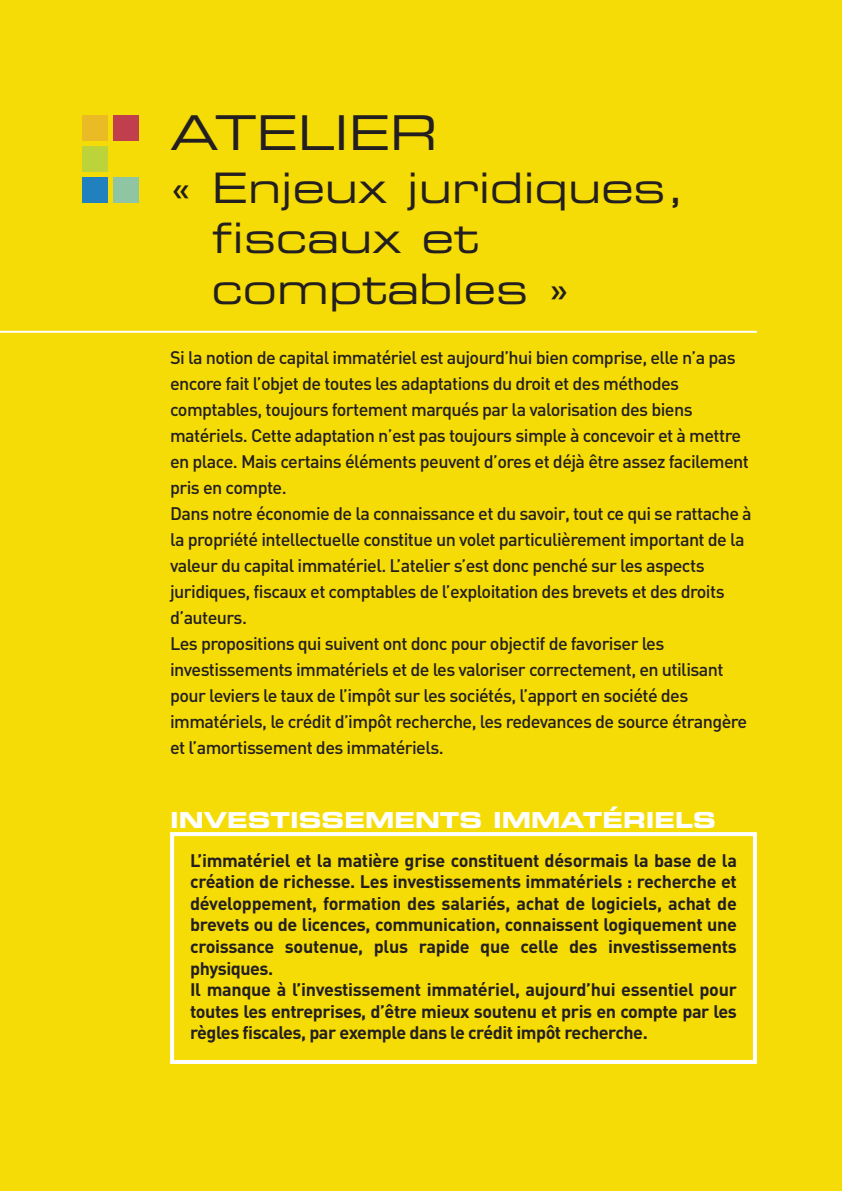
<style>
.page{position:relative;width:842px;height:1191px;background:#f6dc06}
.page>*{position:absolute;margin:0;border:0;box-sizing:border-box;transform-origin:0 0}
.t1{font:48px "Eurostile Extended Two";color:#231f20}
.t2{font:42px/50.4px "Eurostile Extended Two";color:#231f20}
.t3{font:22px "Eurostile Bold Extended Two";color:#fff}
.t4{font:500 18px/26px "DIN";letter-spacing:-.035em;color:#231f20}
.t5{font:700 18px/21.6px "DIN";letter-spacing:-.02em;color:#231f20}
</style>
<div class="page">
<div style="left:170px;top:832px;width:587px;height:232px;border:4px solid #fff"></div>
<div style="left:82px;top:177px;width:26px;height:26px;background:#2181bf"></div>
<div style="left:114px;top:177px;width:25px;height:26px;background:#8fc5a2"></div>
<div style="left:82px;top:146px;width:26px;height:26px;background:#bcd339"></div>
<div style="left:82px;top:115px;width:26px;height:26px;background:#ebbb25"></div>
<div style="left:114px;top:115px;width:25px;height:26px;background:#c13f4c"></div>
<hr style="left:0;top:331px;width:757px;height:2px;background:#fff">
<h1 class="t1" style="left:170px;top:115px;width:269px">ATELIER</h1>
<h2 class="t2" style="left:212px;top:166px;width:475px;text-indent:-42px">« Enjeux juridiques, fiscaux et comptables »</h2>
<p class="t4" style="left:170px;top:345px;width:583px">Si la notion de capital immatériel est aujourd’hui bien comprise, elle n’a pas encore fait l’objet de toutes les adaptations du droit et des méthodes comptables, toujours fortement marqués par la valorisation des biens matériels. Cette adaptation n’est pas toujours simple à concevoir et à mettre en place. Mais certains éléments peuvent d’ores et déjà être assez facilement pris en compte.<br>Dans notre économie de la connaissance et du savoir, tout ce qui se rattache à la propriété intellectuelle constitue un volet particulièrement important de la valeur du capital immatériel. L’atelier s’est donc penché sur les aspects juridiques, fiscaux et comptables de l’exploitation des brevets et des droits d’auteurs.<br>Les propositions qui suivent ont donc pour objectif de favoriser les investissements immatériels et de les valoriser correctement, en utilisant pour leviers le taux de l’impôt sur les sociétés, l’apport en société des immatériels, le crédit d’impôt recherche, les redevances de source étrangère et l’amortissement des immatériels.</p>
<p class="t3" style="left:170px;top:812px;width:547px">INVESTISSEMENTS IMMATÉRIELS</p>
<p class="t5" style="left:190px;top:849px;width:548px">L’immatériel et la matière grise constituent désormais la base de la création de richesse. Les investissements immatériels : recherche et développement, formation des salariés, achat de logiciels, achat de brevets ou de licences, communication, connaissent logiquement une croissance soutenue, plus rapide que celle des investissements physiques.<br>Il manque à l’investissement immatériel, aujourd’hui essentiel pour toutes les entreprises, d’être mieux soutenu et pris en compte par les règles fiscales, par exemple dans le crédit impôt recherche.</p>
</div>
